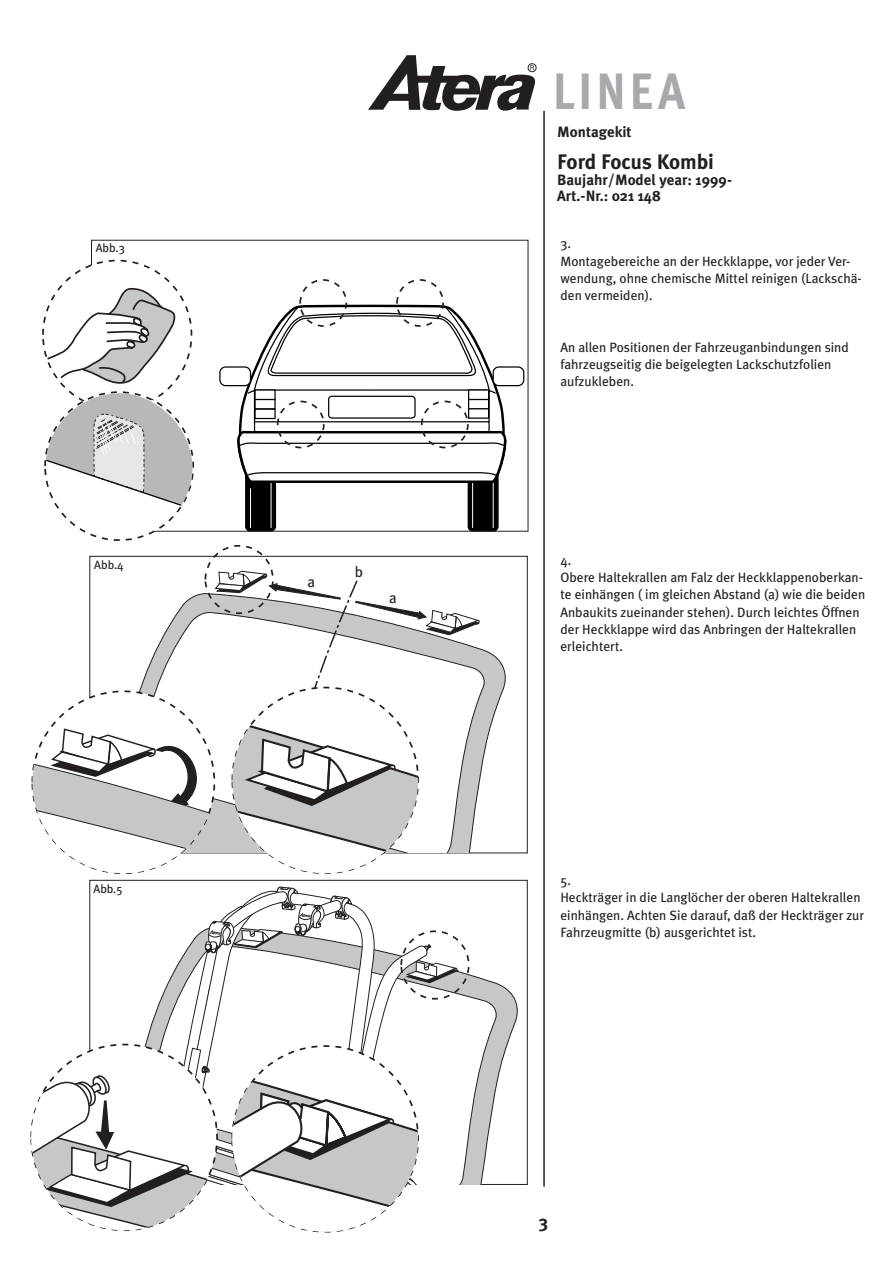
<style>
.page{position:relative;width:893px;height:1263px;background:#fff}
.page>*{position:absolute;margin:0;border:0;box-sizing:border-box;transform-origin:0 0}
.t1{font:700 51px "Meta Plus";letter-spacing:.075em;color:#a7a9ac;scale:.9 1}
.t2{font:700 21px "Meta Plus";color:#231f1f}
.t3{font:700 18px "Meta Plus";color:#231f1f}
.t4{font:700 15px/16px "Meta Plus";color:#231f1f}
.t5{font:15px "Meta Plus";color:#231f1f}
.t6{font:13.5px/17.2px "Meta Plus";color:#231f1f}
.t7{font:12px "Meta Plus";color:#231f1f}
</style>
<div class="page">
<div style="left:219px;top:366px;width:32px;height:20px;background:#fff;border:1px solid #000;border-radius:6px"></div>
<div style="left:492px;top:366px;width:32px;height:20px;background:#fff;border:1px solid #000;border-radius:6px"></div>
<svg style="left:486px;top:650px;width:22px;height:203px"></svg>
<svg style="left:368px;top:55px;width:168px;height:56px"></svg>
<svg style="left:234px;top:279px;width:275px;height:253px"></svg>
<svg style="left:461px;top:944px;width:57px;height:136px"></svg>
<svg style="left:460px;top:945px;width:38px;height:239px"></svg>
<svg style="left:31px;top:880px;width:429px;height:352px"></svg>
<svg style="left:32px;top:570px;width:448px;height:303px"></svg>
<div style="left:42px;top:260px;width:150px;height:150px;background:#fff;border:2px dashed #231f1f;border-radius:50%"></div>
<svg style="left:45px;top:287px;width:131px;height:98px"></svg>
<div style="left:44px;top:391px;width:150px;height:150px;background:#fff;border:2px dashed #231f1f;border-radius:50%"></div>
<svg style="left:45px;top:393px;width:148px;height:114px"></svg>
<hr style="left:543px;top:111px;width:1px;height:1076px;background:#231f1f">
<h1 class="t1" style="left:553px;top:74px;width:148px">LINEA</h1>
<p class="t4" style="left:557px;top:126px;width:76px">Montagekit</p>
<h2 class="t2" style="left:557px;top:155px;width:158px">Ford Focus Kombi</h2>
<p class="t4" style="left:557px;top:174px;width:176px">Baujahr/Model year: 1999-<br>Art.-Nr.: 021 148</p>
<p class="t7" style="left:96px;top:244px;width:31px">Abb.3</p>
<p class="t6" style="left:560px;top:237px;width:303px">3.<br>Montagebereiche an der Heckklappe, vor jeder Ver&shy;wendung, ohne chemische Mittel reinigen (Lackschä&shy;den vermeiden).</p>
<p class="t6" style="left:560px;top:340px;width:290px">An allen Positionen der Fahrzeuganbindungen sind fahrzeugseitig die beigelegten Lackschutzfolien aufzukleben.</p>
<p class="t7" style="left:94px;top:560px;width:31px">Abb.4</p>
<p class="t5" style="left:307px;top:576px;width:9px">a</p>
<p class="t5" style="left:355px;top:567px;width:10px">b</p>
<p class="t5" style="left:389px;top:593px;width:9px">a</p>
<p class="t6" style="left:560px;top:553px;width:306px">4.<br>Obere Haltekrallen am Falz der Heckklappenoberkan&shy;te einhängen ( im gleichen Abstand (a) wie die beiden Anbaukits zueinander stehen). Durch leichtes Öffnen der Heckklappe wird das Anbringen der Haltekrallen erleichtert.</p>
<p class="t7" style="left:94px;top:884px;width:31px">Abb.5</p>
<p class="t6" style="left:560px;top:873px;width:305px">5.<br>Heckträger in die Langlöcher der oberen Haltekrallen einhängen. Achten Sie darauf, daß der Heckträger zur Fahrzeugmitte (b) ausgerichtet ist.</p>
<h3 class="t3" style="left:539px;top:1216px;width:11px">3</h3>
</div>
